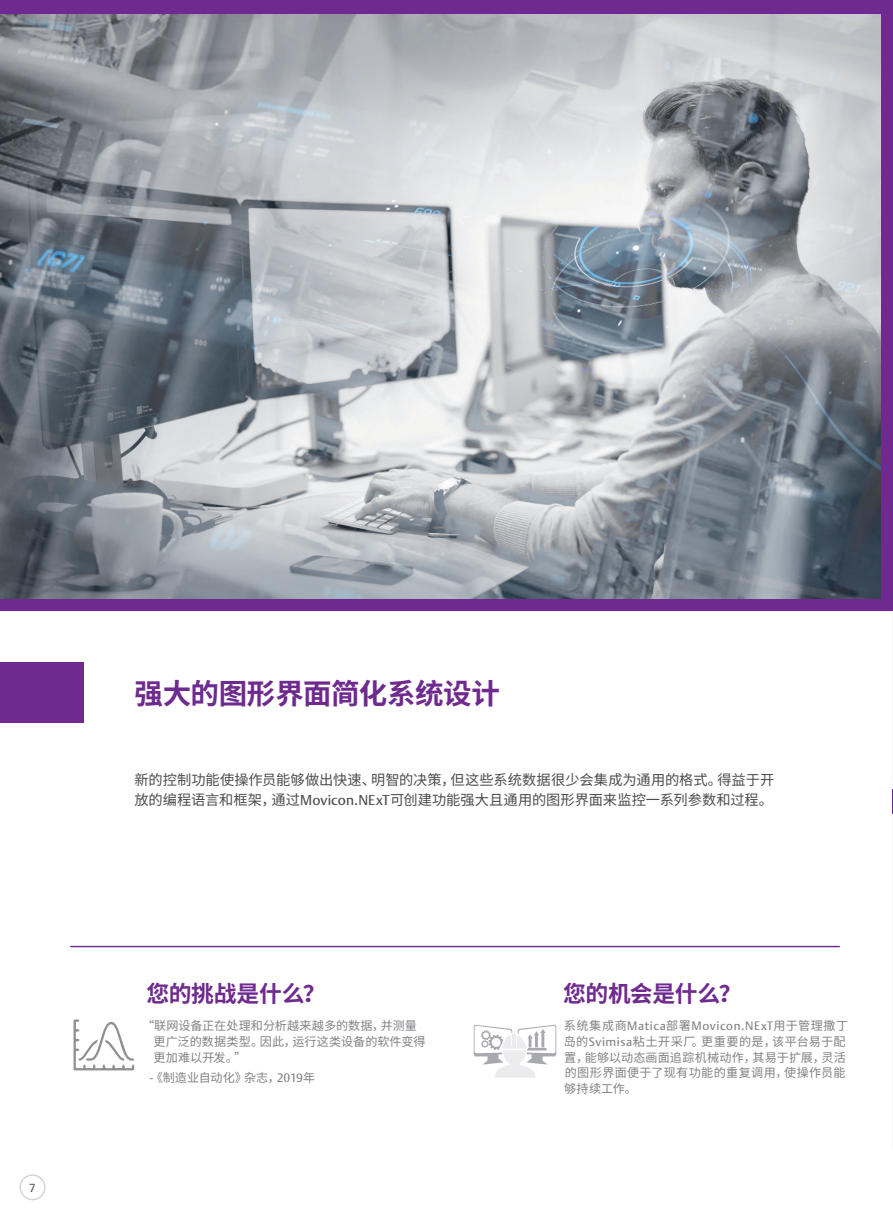
<style>
.page{position:relative;width:893px;height:1212px;background:#fff}
.page>*{position:absolute;margin:0;border:0;box-sizing:border-box;transform-origin:0 0}
.t1{font:700 28.5px "Source Han Sans CN";letter-spacing:-.015em;color:#6e2a8e}
.t2{font:700 22.8px "Source Han Sans CN";letter-spacing:-.015em;color:#6e2a8e}
.t3{font:14.25px/20px "Source Han Sans CN";letter-spacing:-.005em;color:#4b4c4d}
.t4{font:12.15px/15.8px "Source Han Sans CN";letter-spacing:.015em;color:#808285}
.t5{font:12.15px "Source Han Sans CN";letter-spacing:-.005em;color:#808285}
.t6{font:11.55px "DTL Argo T";color:#4b4c4d}
.s1{font-family:"DTL Argo T"}
</style>
<div class="page">
<div style="left:20px;top:1174px;width:25px;height:26px;border:1px solid #d1d2d4;border-radius:50%"></div>
<div style="left:0;top:662px;width:83px;height:61px;background:#6e2a8e"></div>
<div style="left:0;top:0;width:893px;height:611px;background:#6e2a8e"></div>
<svg style="left:74px;top:1019px;width:60px;height:51px"></svg>
<svg style="left:474px;top:1025px;width:82px;height:53px"></svg>
<hr style="left:70px;top:946px;width:770px;height:1px;background:#6e2a8e">
<img style="left:0;top:15px;width:880px;height:584px">
<svg style="left:892px;top:54px;width:1px;height:361px"></svg>
<svg style="left:892px;top:422px;width:1px;height:360px"></svg>
<svg style="left:892px;top:814px;width:1px;height:335px"></svg>
<p class="t6" style="left:29px;top:1181px;width:8px">7</p>
<p class="t1" style="left:134px;top:678px;width:367px">强大的图形界面简化系统设计</p>
<p class="t3" style="left:134px;top:770px;width:641px">新的控制功能使操作员能够做出快速、明智的决策，但这些系统数据很少会集成为通用的格式。得益于开放的编程语言和框架，通过<span class="s1">Movicon.NExT</span>可创建功能强大且通用的图形界面来监控一系列参数和过程。</p>
<p class="t2" style="left:146px;top:982px;width:181px">您的挑战是什么？</p>
<p class="t4" style="left:153px;top:1018px;width:274px;text-indent:-11px">“联网设备正在处理和分析越来越多的数据，并测量更广泛的数据类型。因此，运行这类设备的软件变得更加难以开发。”</p>
<p class="t5" style="left:149px;top:1071px;width:167px"><span class="s1">-</span>《制造业自动化》杂志，<span class="s1">2019</span>年</p>
<p class="t2" style="left:563px;top:982px;width:180px">您的机会是什么？</p>
<p class="t4" style="left:564px;top:1018px;width:286px">系统集成商<span class="s1">Matica</span>部署<span class="s1">Movicon.NExT</span>用于管理撒丁岛的<span class="s1">Svimisa</span>粘土开采厂。更重要的是，该平台易于配置，能够以动态画面追踪机械动作，其易于扩展，灵活的图形界面便于了现有功能的重复调用，使操作员能够持续工作。</p>
</div>
